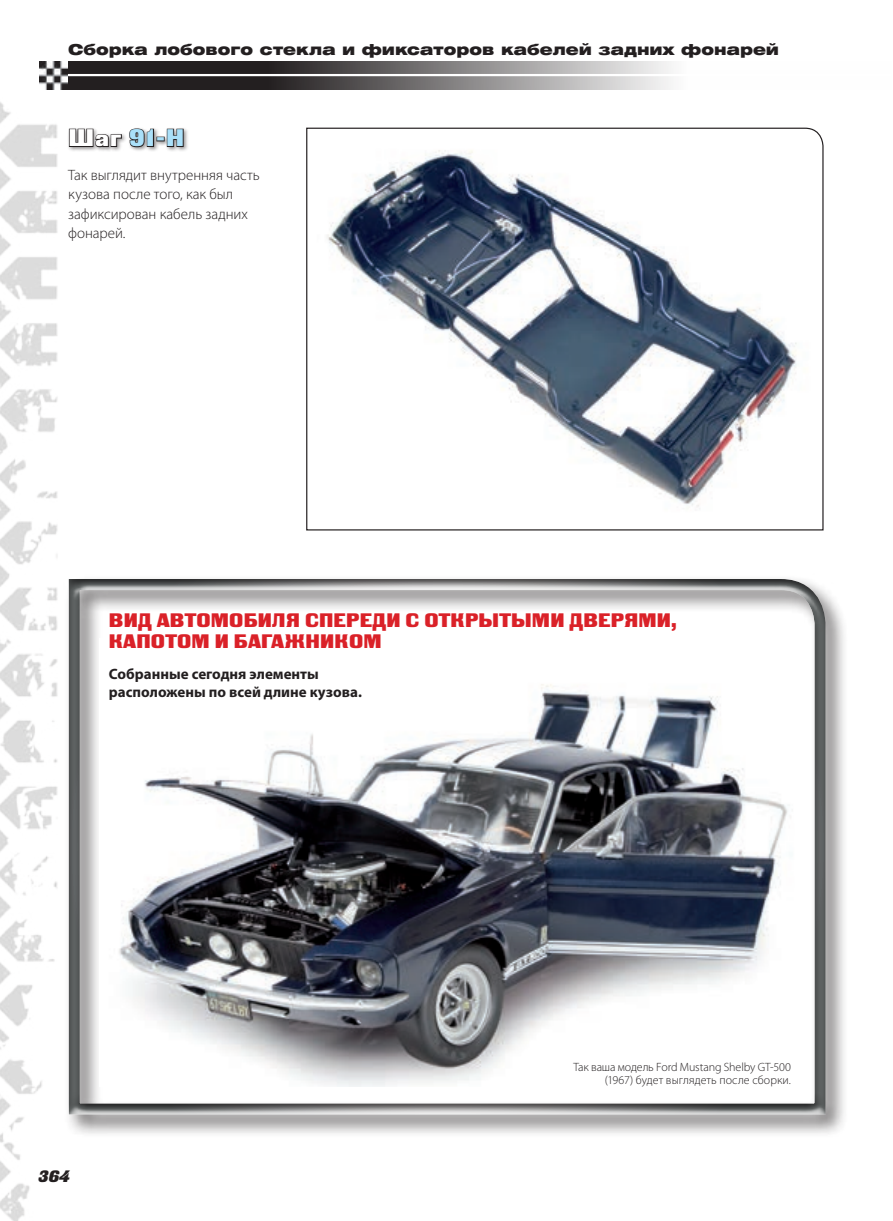
<style>
.page{position:relative;width:893px;height:1221px;background:#fff}
.page>*{position:absolute;margin:0;border:0;box-sizing:border-box;transform-origin:0 0}
.t1{font:24px "Black Grotesk C";color:#aae0f9}
.t2{font:19.5px/21px "Black Grotesk C";letter-spacing:.01em;color:#da2128}
.t3{font:italic 16.5px "Black Grotesk C";color:#231f20}
.t4{font:300 15px/19.5px "Myriad Pro";color:#231f20}
.t5{font:700 15px/18px "Myriad Pro";color:#231f20}
.t6{font:15px "Helios Ext Black C";letter-spacing:.005em;color:#231f20}
.t7{font:300 12px/13.5px "Myriad Pro";color:#231f20;text-align:right}
.s1{color:#fff}
</style>
<div class="page">
<img style="left:0;top:89px;width:68px;height:1131px">
<svg style="left:68px;top:61px;width:603px;height:28px;background:#6a6768"></svg>
<hr style="left:64px;top:74px;width:827px;height:2px;background:#fff">
<img style="left:40px;top:61px;width:28px;height:28px">
<div style="left:63px;top:573px;width:786px;height:564px;background:#231f20;opacity:.65"></div>
<div style="left:67px;top:576px;width:761px;height:535px;background:#231f20;opacity:.75"></div>
<img style="left:99px;top:638px;width:697px;height:448px">
<div style="left:67px;top:127px;width:122px;height:25px;background:#231f20;opacity:.5"></div>
<svg style="left:68px;top:127px;width:116px;height:21px"></svg>
<svg style="left:306px;top:127px;width:518px;height:404px"></svg>
<p class="t6" style="left:68px;top:40px;width:712px">Сборка лобового стекла и фиксаторов кабелей задних фонарей</p>
<h1 class="t1" style="left:68px;top:124px;width:117px"><span class="s1">Шаг</span> 91‑H</h1>
<p class="t4" style="left:68px;top:165px;width:193px">Так выглядит внутренняя часть кузова после того, как был зафиксирован кабель задних фонарей.</p>
<h2 class="t2" style="left:109px;top:609px;width:569px">ВИД АВТОМОБИЛЯ СПЕРЕДИ С ОТКРЫТЫМИ ДВЕРЯМИ,<br>КАПОТОМ И БАГАЖНИКОМ</h2>
<p class="t5" style="left:109px;top:664px;width:255px">Собранные сегодня элементы расположены по всей длине кузова.</p>
<p class="t3" style="left:38px;top:1166px;width:33px">364</p>
<p class="t7" style="left:574px;top:1059px;width:219px">Так ваша модель Ford Mustang Shelby GT‑500 (1967) будет выглядеть после сборки.</p>
</div>
